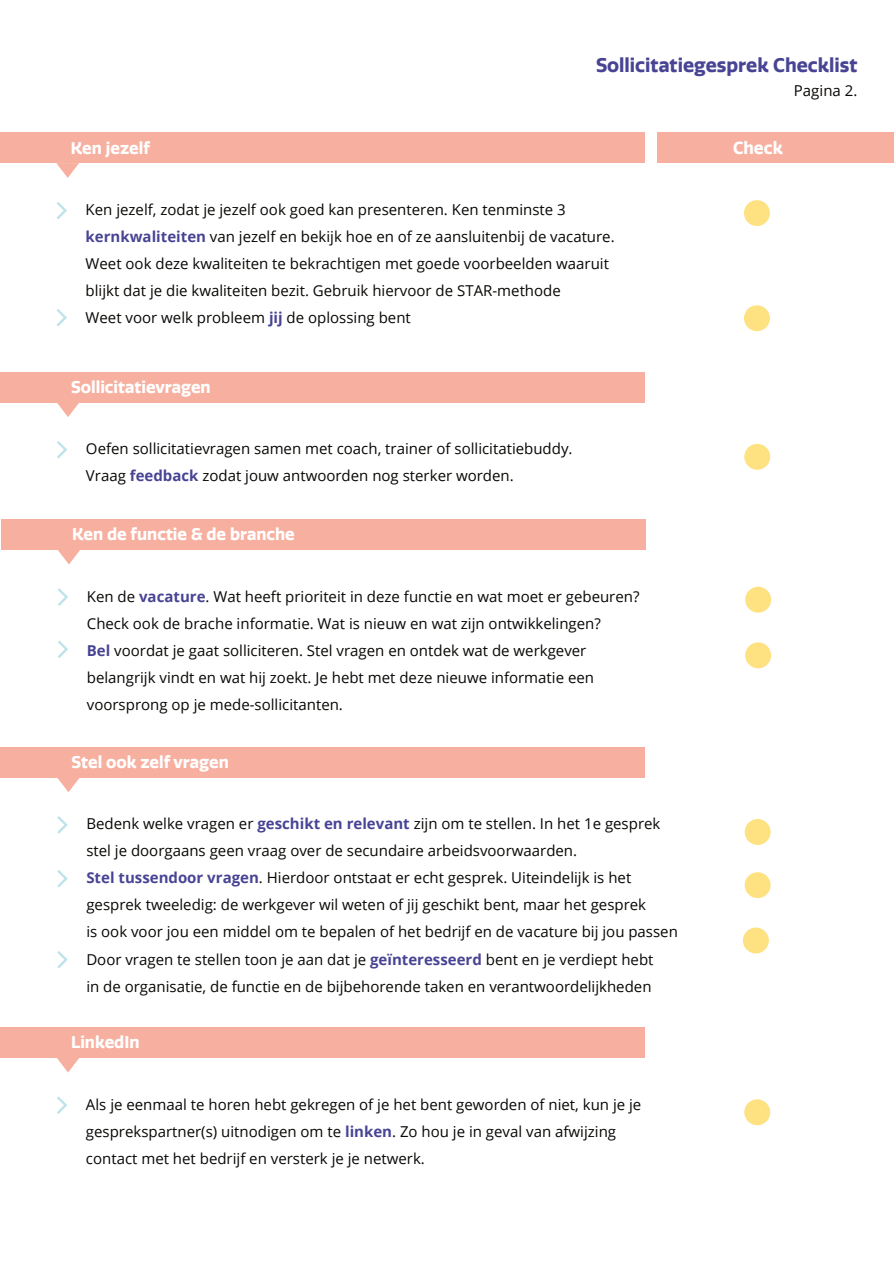
<style>
.page{position:relative;width:894px;height:1263px;background:#fff}
.page>*{position:absolute;margin:0;border:0;box-sizing:border-box;transform-origin:0 0}
.t1{font:700 19.2px "Quatro W00";color:#484494}
.t2{font:700 17.1px "Quatro W00";color:#fff}
.t3{font:700 16.5px "Quatro W00";color:#fff}
.t4{font:15px/27px "Open Sans";color:#080704}
.s1{font-weight:700;color:#484494}
</style>
<div class="page">
<div style="left:0;top:132px;width:644px;height:31px;background:#f7b0a0"></div>
<div style="left:744px;top:305px;width:25px;height:26px;background:#fee180;border-radius:50%"></div>
<div style="left:744px;top:200px;width:25px;height:26px;background:#fee180;border-radius:50%"></div>
<svg style="left:56px;top:163px;width:23px;height:15px"></svg>
<div style="left:656px;top:132px;width:237px;height:31px;background:#f7b0a0"></div>
<svg style="left:56px;top:202px;width:11px;height:17px"></svg>
<svg style="left:56px;top:309px;width:11px;height:17px"></svg>
<div style="left:744px;top:444px;width:26px;height:26px;background:#fee180;border-radius:50%"></div>
<div style="left:0;top:372px;width:645px;height:31px;background:#f7b0a0"></div>
<svg style="left:57px;top:403px;width:22px;height:14px"></svg>
<svg style="left:57px;top:441px;width:10px;height:18px"></svg>
<div style="left:744px;top:1099px;width:26px;height:26px;background:#fee180;border-radius:50%"></div>
<div style="left:0;top:1027px;width:645px;height:31px;background:#f7b0a0"></div>
<svg style="left:57px;top:1058px;width:22px;height:14px"></svg>
<svg style="left:57px;top:1096px;width:10px;height:18px"></svg>
<div style="left:1px;top:519px;width:644px;height:31px;background:#f7b0a0"></div>
<div style="left:745px;top:642px;width:26px;height:26px;background:#fee180;border-radius:50%"></div>
<div style="left:745px;top:587px;width:26px;height:26px;background:#fee180;border-radius:50%"></div>
<svg style="left:58px;top:550px;width:22px;height:14px"></svg>
<svg style="left:58px;top:588px;width:10px;height:18px"></svg>
<svg style="left:58px;top:640px;width:10px;height:18px"></svg>
<div style="left:744px;top:872px;width:26px;height:26px;background:#fee180;border-radius:50%"></div>
<div style="left:744px;top:819px;width:26px;height:26px;background:#fee180;border-radius:50%"></div>
<div style="left:0;top:747px;width:645px;height:31px;background:#f7b0a0"></div>
<svg style="left:57px;top:778px;width:23px;height:14px"></svg>
<svg style="left:57px;top:816px;width:11px;height:18px"></svg>
<svg style="left:57px;top:870px;width:11px;height:17px"></svg>
<svg style="left:57px;top:951px;width:11px;height:17px"></svg>
<div style="left:743px;top:927px;width:25px;height:26px;background:#fee180;border-radius:50%"></div>
<p class="t3" style="left:71px;top:138px;width:81px">Ken jezelf</p>
<p class="t1" style="left:596px;top:54px;width:263px">Sollicitatiegesprek Checklist</p>
<p class="t4" style="left:794px;top:79px;width:65px">Pagina 2.</p>
<p class="t2" style="left:733px;top:137px;width:51px">Check</p>
<p class="t4" style="left:86px;top:198px;width:530px">Ken jezelf, zodat je jezelf ook goed kan presenteren. Ken tenminste 3 <span class="s1">kernkwaliteiten</span> van jezelf en bekijk hoe en of ze aansluitenbij de vacature.<br>Weet ook deze kwaliteiten te bekrachtigen met goede voorbeelden waaruit blijkt dat je die kwaliteiten bezit. Gebruik hiervoor de STAR-methode<br>Weet voor welk probleem <span class="s1">jij</span> de oplossing bent</p>
<p class="t3" style="left:71px;top:377px;width:141px">Sollicitatievragen</p>
<p class="t4" style="left:86px;top:437px;width:488px">Oefen sollicitatievragen samen met coach, trainer of sollicitatiebuddy.<br>Vraag <span class="s1">feedback</span> zodat jouw antwoorden nog sterker worden.</p>
<p class="t3" style="left:72px;top:525px;width:224px">Ken de functie &amp; de branche</p>
<p class="t4" style="left:87px;top:584px;width:554px">Ken de <span class="s1">vacature</span>. Wat heeft prioriteit in deze functie en wat moet er gebeuren?<br>Check ook de brache informatie. Wat is nieuw en wat zijn ontwikkelingen?<br><span class="s1">Bel</span> voordat je gaat solliciteren. Stel vragen en ontdek wat de werkgever belangrijk vindt en wat hij zoekt. Je hebt met deze nieuwe informatie een voorsprong op je mede-sollicitanten.</p>
<p class="t3" style="left:71px;top:752px;width:159px">Stel ook zelf vragen</p>
<p class="t4" style="left:86px;top:812px;width:593px">Bedenk welke vragen er <span class="s1">geschikt en relevant</span> zijn om te stellen. In het 1e gesprek stel je doorgaans geen vraag over de secundaire arbeidsvoorwaarden.<br><span class="s1">Stel tussendoor vragen</span>. Hierdoor ontstaat er echt gesprek. Uiteindelijk is het gesprek tweeledig: de werkgever wil weten of jij geschikt bent, maar het gesprek<br>is ook voor jou een middel om te bepalen of het bedrijf en de vacature bij jou passen Door vragen te stellen toon je aan dat je <span class="s1">geïnteresseerd</span> bent en je verdiept hebt<br>in de organisatie, de functie en de bijbehorende taken en verantwoordelijkheden</p>
<p class="t3" style="left:71px;top:1033px;width:70px">LinkedIn</p>
<p class="t4" style="left:86px;top:1092px;width:557px">Als je eenmaal te horen hebt gekregen of je het bent geworden of niet, kun je je gesprekspartner(s) uitnodigen om te <span class="s1">linken</span>. Zo hou je in geval van afwijzing contact met het bedrijf en versterk je je netwerk.</p>
</div>
